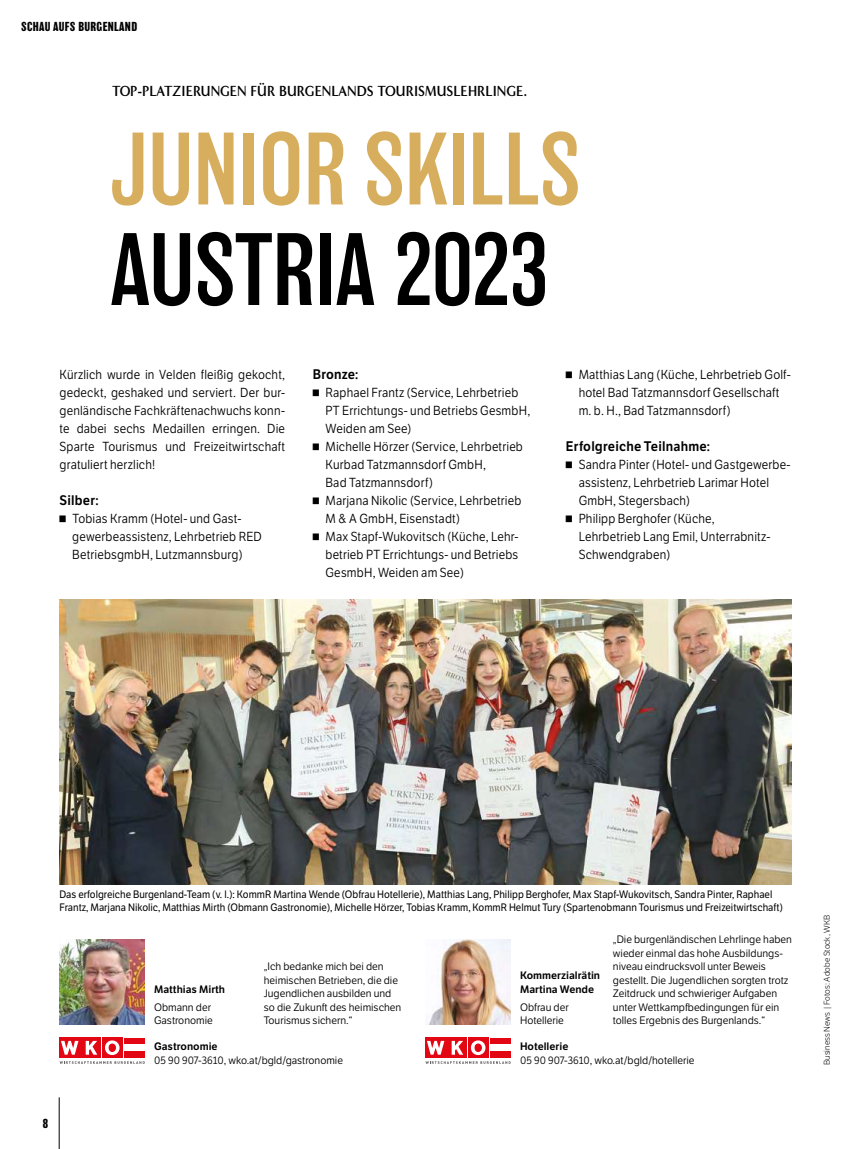
<style>
.page{position:relative;width:851px;height:1149px;background:#fff}
.page>*{position:absolute;margin:0;border:0;box-sizing:border-box;transform-origin:0 0}
.t1{font:300 94.5px "Balboa";color:#d7ae5d}
.t2{font:300 94.5px "Balboa";letter-spacing:-.01em;color:#000}
.t3{font:700 15px "Minerva Modern";color:#000;scale:.9 1}
.t4{font:13.5px "LFT Etica SB";letter-spacing:.015em;color:#000;scale:.94 1}
.t5{font:12.75px/18px "LFT Etica";letter-spacing:.015em;color:#000;scale:.94 1}
.t6{font:700 12px "Balboa";letter-spacing:.03em;color:#000}
.t7{font:10.5px/13.5px "LFT Etica";color:#000}
.t8{font:10.5px/12.6px "LFT Etica";color:#000;scale:.94 1}
.t9{font:10.5px/13.5px "LFT Etica SB";color:#000}
.t10{font:300 8.25px "LFT Etica";color:#000}
</style>
<div class="page">
<hr style="left:59px;top:1096px;width:1px;height:52px;background:#000">
<img style="left:60px;top:939px;width:85px;height:84px">
<img style="left:429px;top:939px;width:81px;height:84px">
<img style="left:60px;top:599px;width:731px;height:284px">
<svg style="left:60px;top:1061px;width:85px;height:2px"></svg>
<div style="left:102px;top:1037px;width:20px;height:20px;background:#e30613"></div>
<div style="left:81px;top:1037px;width:20px;height:20px;background:#e30613"></div>
<svg style="left:86px;top:1040px;width:11px;height:14px"></svg>
<div style="left:60px;top:1037px;width:20px;height:20px;background:#e30613"></div>
<svg style="left:61px;top:1040px;width:17px;height:14px"></svg>
<svg style="left:105px;top:1040px;width:14px;height:14px"></svg>
<div style="left:109px;top:1043px;width:6px;height:8px;background:#e30613;border-radius:50%"></div>
<div style="left:109px;top:1043px;width:7px;height:8px;border:1px solid #e30613;border-radius:50%"></div>
<div style="left:124px;top:1037px;width:21px;height:7px;background:#e30613"></div>
<div style="left:124px;top:1050px;width:21px;height:7px;background:#e30613"></div>
<svg style="left:425px;top:1061px;width:85px;height:2px"></svg>
<div style="left:468px;top:1037px;width:20px;height:20px;background:#e30613"></div>
<div style="left:446px;top:1037px;width:21px;height:20px;background:#e30613"></div>
<svg style="left:451px;top:1040px;width:12px;height:14px"></svg>
<div style="left:425px;top:1037px;width:20px;height:20px;background:#e30613"></div>
<svg style="left:427px;top:1040px;width:17px;height:14px"></svg>
<svg style="left:471px;top:1040px;width:14px;height:14px"></svg>
<div style="left:475px;top:1043px;width:6px;height:8px;background:#e30613;border-radius:50%"></div>
<div style="left:474px;top:1043px;width:7px;height:8px;border:1px solid #e30613;border-radius:50%"></div>
<div style="left:490px;top:1037px;width:20px;height:7px;background:#e30613"></div>
<div style="left:490px;top:1050px;width:20px;height:7px;background:#e30613"></div>
<p class="t6" style="left:21px;top:20px;width:117px">SCHAU AUFS BURGENLAND</p>
<p class="t3" style="left:112px;top:82px;width:462px">TOP-PLATZIERUNGEN FÜR BURGENLANDS TOURISMUSLEHRLINGE.</p>
<h1 class="t1" style="left:110px;top:120px;width:472px">JUNIOR SKILLS</h1>
<h1 class="t2" style="left:110px;top:220px;width:441px">AUSTRIA 2023</h1>
<p class="t5" style="left:60px;top:365px;width:241px;text-align:justify">Kürzlich wurde in Velden fleißig gekocht, gedeckt, geshaked und serviert. Der bur&shy;genländische Fachkräftenachwuchs konn&shy;te dabei sechs Medaillen erringen. Die Sparte Tourismus und Freizeitwirtschaft gratuliert herzlich!</p>
<p class="t4" style="left:60px;top:491px;width:43px">Silber:</p>
<p class="t5" style="left:72px;top:509px;width:203px">Tobias Kramm (Hotel- und Gast&shy;gewerbeassistenz, Lehrbetrieb RED<br>BetriebsgmbH, Lutzmannsburg)</p>
<p class="t4" style="left:313px;top:365px;width:50px">Bronze:</p>
<p class="t5" style="left:325px;top:383px;width:219px">Raphael Frantz (Service, Lehrbetrieb<br>PT Errichtungs- und Betriebs GesmbH,<br>Weiden am See)<br>Michelle Hörzer (Service, Lehrbetrieb<br>Kurbad Tatzmannsdorf GmbH,<br>Bad Tatzmannsdorf)<br>Marjana Nikolic (Service, Lehrbetrieb<br>M &amp; A GmbH, Eisenstadt)<br>Max Stapf-Wukovitsch (Küche, Lehr&shy;betrieb PT Errichtungs- und Betriebs<br>GesmbH, Weiden am See)</p>
<p class="t5" style="left:578px;top:365px;width:227px">Matthias Lang (Küche, Lehrbetrieb Golf&shy;hotel Bad Tatzmannsdorf Gesellschaft m. b. H., Bad Tatzmannsdorf)</p>
<p class="t4" style="left:566px;top:437px;width:155px">Erfolgreiche Teilnahme:</p>
<p class="t5" style="left:578px;top:455px;width:227px">Sandra Pinter (Hotel- und Gastgewerbe&shy;assistenz, Lehrbetrieb Larimar Hotel<br>GmbH, Stegersbach)<br>Philipp Berghofer (Küche,<br>Lehrbetrieb Lang Emil, Unterrabnitz-<br>Schwendgraben)</p>
<p class="t8" style="left:60px;top:888px;width:770px">Das erfolgreiche Burgenland-Team (v. l.): KommR Martina Wende (Obfrau Hotellerie), Matthias Lang, Philipp Berghofer, Max Stapf-Wukovitsch, Sandra Pinter, Raphael<br>Frantz, Marjana Nikolic, Matthias Mirth (Obmann Gastronomie), Michelle Hörzer, Tobias Kramm, KommR Helmut Tury (Spartenobmann Tourismus und Freizeitwirtschaft)</p>
<p class="t9" style="left:154px;top:982px;width:72px">Matthias Mirth</p>
<p class="t7" style="left:154px;top:1000px;width:60px">Obmann der<br>Gastronomie</p>
<p class="t7" style="left:264px;top:959px;width:139px">„Ich bedanke mich bei den heimischen Betrieben, die die<br>Jugendlichen ausbilden und so die Zukunft des heimischen<br>Tourismus sichern.“</p>
<p class="t9" style="left:154px;top:1039px;width:65px">Gastronomie</p>
<p class="t7" style="left:154px;top:1053px;width:190px">05 90 907-3610, wko.at/bgld/gastronomie</p>
<p class="t9" style="left:520px;top:968px;width:82px">Kommerzialrätin<br>Martina Wende</p>
<p class="t7" style="left:520px;top:1000px;width:50px">Obfrau der<br>Hotellerie</p>
<p class="t7" style="left:612px;top:932px;width:180px">„Die burgenländischen Lehrlinge haben wieder einmal das hohe Ausbildungs&shy;niveau eindrucksvoll unter Beweis gestellt. Die Jugendlichen sorgten trotz Zeitdruck und schwieriger Aufgaben unter Wettkampfbedingungen für ein tolles Ergebnis des Burgenlands.“</p>
<p class="t9" style="left:520px;top:1039px;width:50px">Hotellerie</p>
<p class="t7" style="left:520px;top:1053px;width:176px">05 90 907-3610, wko.at/bgld/hotellerie</p>
<p class="t6" style="left:43px;top:1115px;width:7px">8</p>
<p class="t10" style="left:822px;top:1064px;width:151px;rotate:-90deg">Business News | Fotos: Adobe Stock, WKB</p>
</div>
